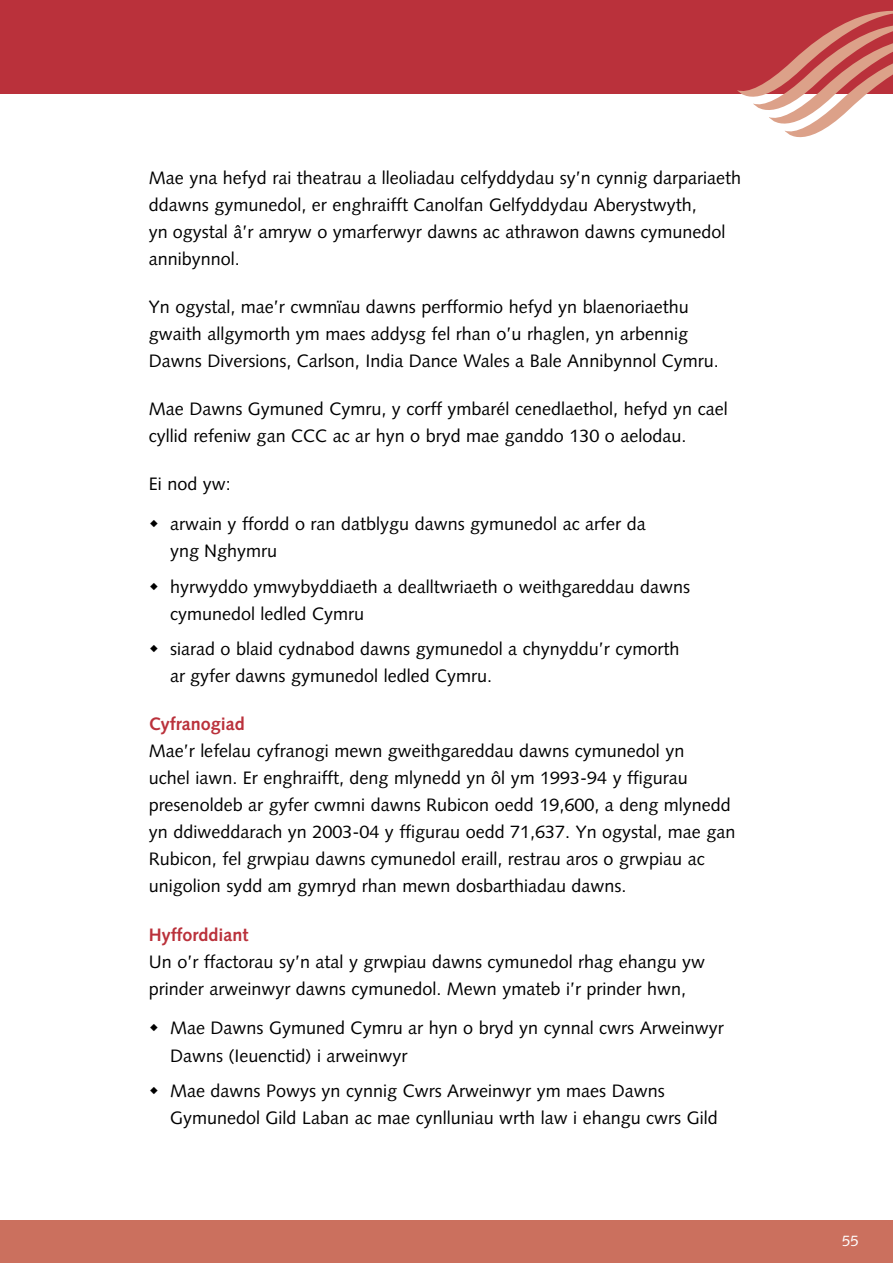
<style>
.page{position:relative;width:893px;height:1263px;background:#fff}
.page>*{position:absolute;margin:0;border:0;box-sizing:border-box;transform-origin:0 0}
.Body_Text{font:18px/27px "Syntax";color:#000}
.Bullets{font:18px/27px "Syntax";color:#000}
.sub_sub_sub_head{font:700 18px "Syntax";color:#ba313b}
.t1{font:15px "Syntax";color:#fff}
</style>
<div class="page">
<div style="left:0;top:1220px;width:893px;height:43px;background:#cb705e"></div>
<div style="left:0;top:0;width:893px;height:94px;background:#ba313b"></div>
<svg style="left:737px;top:10px;width:156px;height:128px"></svg>
<p class="Body_Text" style="left:149px;top:164px;width:594px">Mae yna hefyd rai theatrau a lleoliadau celfyddydau sy’n cynnig darpariaeth ddawns gymunedol, er enghraifft Canolfan Gelfyddydau Aberystwyth,<br>yn ogystal â’r amryw o ymarferwyr dawns ac athrawon dawns cymunedol annibynnol.</p>
<p class="Body_Text" style="left:149px;top:293px;width:572px">Yn ogystal, mae’r cwmnïau dawns perfformio hefyd yn blaenoriaethu gwaith allgymorth ym maes addysg fel rhan o’u rhaglen, yn arbennig<br>Dawns Diversions, Carlson, India Dance Wales a Bale Annibynnol Cymru.</p>
<p class="Body_Text" style="left:149px;top:395px;width:580px">Mae Dawns Gymuned Cymru, y corff ymbarél cenedlaethol, hefyd yn cael cyllid refeniw gan CCC ac ar hyn o bryd mae ganddo 130 o aelodau.</p>
<p class="Body_Text" style="left:149px;top:471px;width:84px">Ei nod yw:</p>
<p class="Bullets" style="left:170px;top:510px;width:477px">arwain y ffordd o ran datblygu dawns gymunedol ac arfer da yng Nghymru</p>
<p class="Bullets" style="left:170px;top:573px;width:521px">hyrwyddo ymwybyddiaeth a dealltwriaeth o weithgareddau dawns cymunedol ledled Cymru</p>
<p class="Bullets" style="left:170px;top:635px;width:511px">siarad o blaid cydnabod dawns gymunedol a chynyddu’r cymorth ar gyfer dawns gymunedol ledled Cymru.</p>
<p class="sub_sub_sub_head" style="left:149px;top:714px;width:98px">Cyfranogiad</p>
<p class="Body_Text" style="left:149px;top:738px;width:588px">Mae’r lefelau cyfranogi mewn gweithgareddau dawns cymunedol yn<br>uchel iawn. Er enghraifft, deng mlynedd yn ôl ym 1993-94 y ffigurau presenoldeb ar gyfer cwmni dawns Rubicon oedd 19,600, a deng mlynedd yn ddiweddarach yn 2003-04 y ffigurau oedd 71,637. Yn ogystal, mae gan Rubicon, fel grwpiau dawns cymunedol eraill, restrau aros o grwpiau ac unigolion sydd am gymryd rhan mewn dosbarthiadau dawns.</p>
<p class="sub_sub_sub_head" style="left:149px;top:924px;width:101px">Hyfforddiant</p>
<p class="Body_Text" style="left:149px;top:948px;width:558px">Un o’r ffactorau sy’n atal y grwpiau dawns cymunedol rhag ehangu yw prinder arweinwyr dawns cymunedol. Mewn ymateb i’r prinder hwn,</p>
<p class="Bullets" style="left:170px;top:1015px;width:555px">Mae Dawns Gymuned Cymru ar hyn o bryd yn cynnal cwrs Arweinwyr<br>Dawns (Ieuenctid) i arweinwyr</p>
<p class="Bullets" style="left:170px;top:1077px;width:549px">Mae dawns Powys yn cynnig Cwrs Arweinwyr ym maes Dawns<br>Gymunedol Gild Laban ac mae cynlluniau wrth law i ehangu cwrs Gild</p>
<p class="t1" style="left:842px;top:1232px;width:18px">55</p>
</div>
